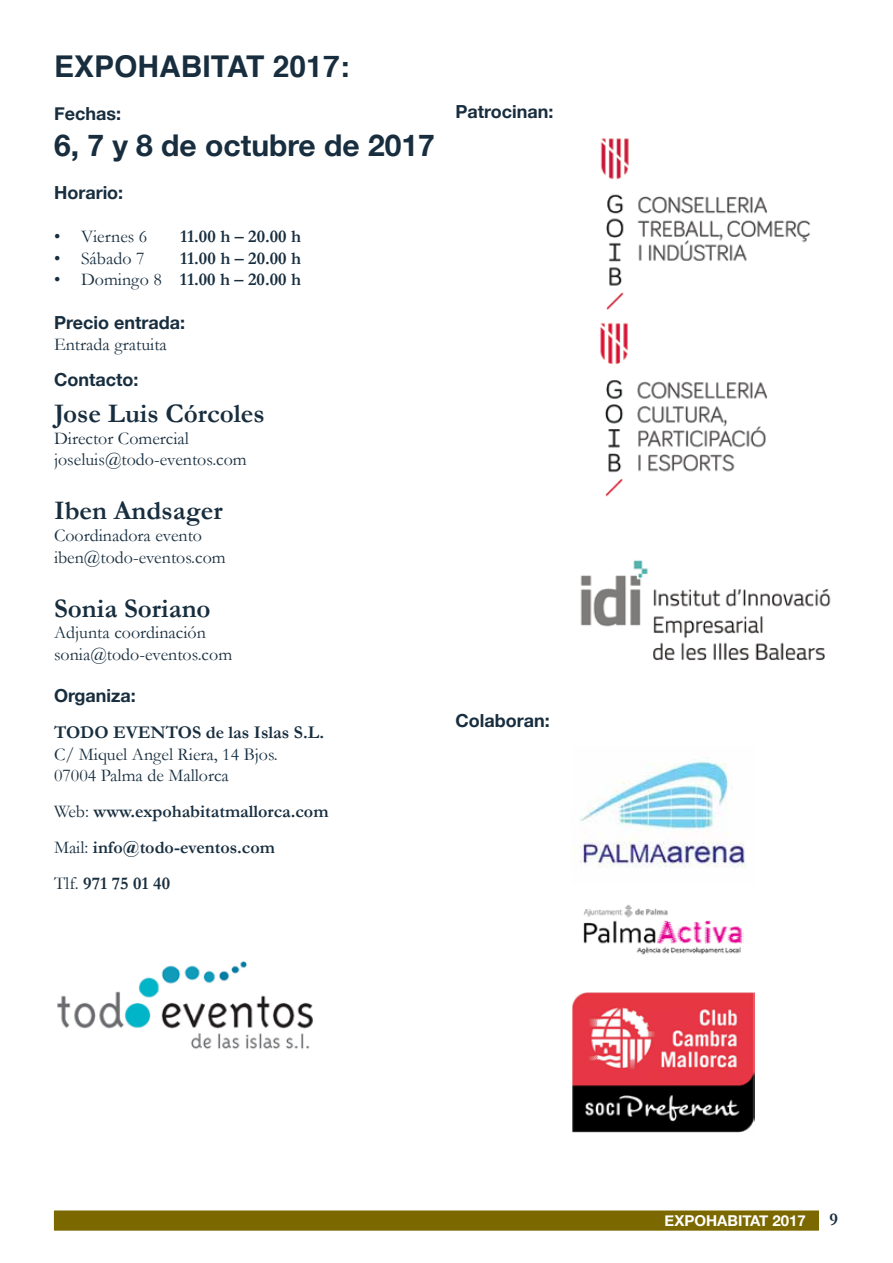
<style>
.page{position:relative;width:893px;height:1263px;background:#fff}
.page>*{position:absolute;margin:0;border:0;box-sizing:border-box;transform-origin:0 0}
.t1{font:700 30px "Helvetica Neue";color:#182e3f}
.t2{font:700 30px "Helvetica";color:#182e3f}
.t3{font:700 27px "Garamond";color:#182e3f}
.t4{font:18px/21.6px "Garamond";color:#182e3f}
.t5{font:700 18px/36px "Garamond";color:#182e3f}
.t6{font:700 18px "Helvetica Neue";color:#182e3f}
.t7{font:700 15px "Helvetica Neue";color:#fff}
.s1{font-weight:400}
</style>
<div class="page">
<div style="left:52px;top:1209px;width:768px;height:23px;background:#7b6900;border:2px solid #fff"></div>
<img style="left:57px;top:961px;width:256px;height:88px">
<img style="left:583px;top:904px;width:160px;height:51px">
<img style="left:573px;top:759px;width:172px;height:109px">
<img style="left:572px;top:992px;width:182px;height:140px">
<img style="left:600px;top:138px;width:211px;height:359px">
<img style="left:580px;top:560px;width:251px;height:100px">
<h1 class="t2" style="left:54px;top:42px;width:297px">EXPOHABITAT 2017:</h1>
<p class="t6" style="left:54px;top:99px;width:69px">Fechas:</p>
<h1 class="t1" style="left:54px;top:121px;width:382px">6, 7 y 8 de octubre de 2017</h1>
<p class="t6" style="left:54px;top:178px;width:71px">Horario:</p>
<p class="t4" style="left:54px;top:225px;width:95px">• Viernes 6</p>
<p class="t5" style="left:180px;top:218px;width:123px">11.00 h – 20.00 h</p>
<p class="t4" style="left:54px;top:247px;width:92px">• Sábado 7</p>
<p class="t5" style="left:180px;top:240px;width:123px">11.00 h – 20.00 h</p>
<p class="t5" style="left:54px;top:261px;width:249px"><span class="s1">• Domingo 8</span> 11.00 h – 20.00 h</p>
<p class="t6" style="left:54px;top:308px;width:133px">Precio entrada:</p>
<p class="t4" style="left:54px;top:333px;width:114px">Entrada gratuita</p>
<p class="t6" style="left:54px;top:366px;width:86px">Contacto:</p>
<h2 class="t3" style="left:54px;top:397px;width:212px">Jose Luis Córcoles</h2>
<p class="t4" style="left:54px;top:427px;width:194px">Director Comercial joseluis@todo-eventos.com</p>
<h2 class="t3" style="left:54px;top:495px;width:170px">Iben Andsager</h2>
<p class="t4" style="left:54px;top:524px;width:173px">Coordinadora evento iben@todo-eventos.com</p>
<h2 class="t3" style="left:54px;top:592px;width:158px">Sonia Soriano</h2>
<p class="t4" style="left:54px;top:621px;width:180px">Adjunta coordinación sonia@todo-eventos.com</p>
<p class="t6" style="left:54px;top:682px;width:83px">Organiza:</p>
<p class="t5" style="left:54px;top:714px;width:272px">TODO EVENTOS de las Islas S.L.</p>
<p class="t4" style="left:54px;top:743px;width:225px">C/ Miquel Angel Riera, 14 Bjos.<br>07004 Palma de Mallorca</p>
<p class="t5" style="left:54px;top:793px;width:276px"><span class="s1">Web:</span> www.expohabitatmallorca.com<br><span class="s1">Mail:</span> info@todo-eventos.com<br><span class="s1">Tlf.</span> 971 75 01 40</p>
<p class="t6" style="left:455px;top:97px;width:100px">Patrocinan:</p>
<p class="t6" style="left:455px;top:707px;width:96px">Colaboran:</p>
<p class="t7" style="left:665px;top:1208px;width:143px">EXPOHABITAT 2017</p>
<p class="t5" style="left:829px;top:1200px;width:10px">9</p>
</div>
